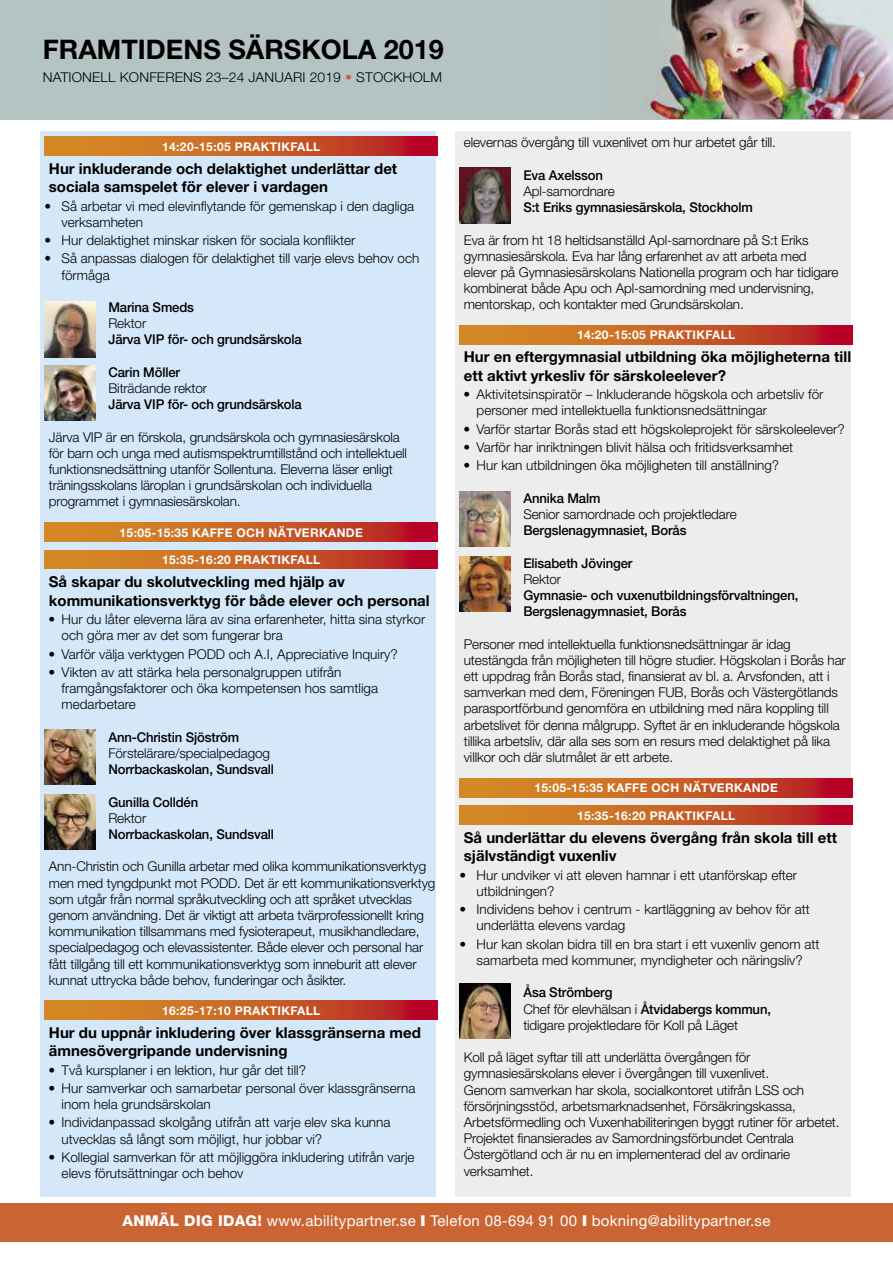
<style>
.page{position:relative;width:893px;height:1263px;background:#fff}
.page>*{position:absolute;margin:0;border:0;box-sizing:border-box;transform-origin:0 0}
.t1{font:700 27px "Helvetica Neue";color:#000}
.t2{font:700 15px/18.5px "Helvetica Neue";color:#000}
.t3{font:15px "Helvetica Neue";letter-spacing:.02em;color:#fff}
.t4{font:300 13.5px/16.2px "Helvetica Neue";letter-spacing:-.01em;color:#000}
.t5{font:500 13.5px/16.2px "Helvetica Neue";letter-spacing:-.01em;color:#000}
.t6{font:300 13.5px "Helvetica Neue";letter-spacing:.01em;color:#000}
.t7{font:700 12px "Helvetica Neue";letter-spacing:.03em;color:#fff}
.t8{font:700 12px "Helvetica Neue";color:#fff;scale:1.05 1}
.s1{color:#cb6433}
.s2{font-weight:500}
.s3{font-weight:800}
.s4{font-weight:900}
</style>
<div class="page">
<div style="left:41px;top:131px;width:395px;height:1066px;background:#d5e8fa"></div>
<div style="left:455px;top:131px;width:395px;height:1066px;background:#eceeee"></div>
<svg style="left:460px;top:325px;width:393px;height:19px;background:#c85b25"></svg>
<svg style="left:460px;top:778px;width:393px;height:19px;background:#c85b25"></svg>
<svg style="left:460px;top:806px;width:393px;height:18px;background:#c85b25"></svg>
<svg style="left:45px;top:137px;width:393px;height:18px;background:#c85b25"></svg>
<svg style="left:45px;top:523px;width:393px;height:18px;background:#c85b25"></svg>
<svg style="left:45px;top:550px;width:393px;height:19px;background:#c85b25"></svg>
<svg style="left:45px;top:1001px;width:393px;height:18px;background:#c85b25"></svg>
<div style="left:0;top:1203px;width:893px;height:39px;background:#cb6433"></div>
<img style="left:460px;top:492px;width:51px;height:55px">
<img style="left:460px;top:556px;width:51px;height:56px">
<img style="left:460px;top:983px;width:51px;height:56px">
<img style="left:45px;top:729px;width:51px;height:55px">
<img style="left:45px;top:794px;width:51px;height:55px">
<img style="left:460px;top:168px;width:51px;height:55px">
<div style="left:1px;top:0;width:892px;height:119px;background:#b4c4c3"></div>
<img style="left:637px;top:0;width:256px;height:118px">
<img style="left:45px;top:366px;width:51px;height:55px">
<img style="left:45px;top:302px;width:51px;height:55px">
<h1 class="t1" style="left:43px;top:33px;width:403px">FRAMTIDENS SÄRSKOLA 2019</h1>
<p class="t6" style="left:43px;top:69px;width:401px">NATIONELL KONFERENS 23–24 JANUARI 2019 <span class="s1">•</span> STOCKHOLM</p>
<p class="t4" style="left:464px;top:134px;width:313px">elevernas övergång till vuxenlivet om hur arbetet går till.</p>
<p class="t5" style="left:523px;top:167px;width:81px">Eva Axelsson</p>
<p class="t4" style="left:523px;top:183px;width:93px">Apl-samordnare</p>
<p class="t5" style="left:523px;top:199px;width:231px">S:t Eriks gymnasiesärskola, Stockholm</p>
<p class="t4" style="left:464px;top:231px;width:376px">Eva är from ht 18 heltidsanställd Apl-samordnare på S:t Eriks gymnasiesärskola. Eva har lång erfarenhet av att arbeta med elever på Gymnasiesärskolans Nationella program och har tidigare kombinerat både Apu och Apl-samordning med undervisning, mentorskap, och kontakter med Grundsärskolan.</p>
<p class="t7" style="left:577px;top:328px;width:160px">14:20-15:05 PRAKTIKFALL</p>
<p class="t2" style="left:464px;top:348px;width:389px">Hur en eftergymnasial utbildning öka möjligheterna till ett aktivt yrkesliv för särskoleelever?</p>
<p class="t4" style="left:477px;top:386px;width:348px;text-indent:-13px">• Aktivitetsinspiratör – Inkluderande högskola och arbetsliv för personer med intellektuella funktionsnedsättningar</p>
<p class="t4" style="left:463px;top:421px;width:383px">• Varför startar Borås stad ett högskoleprojekt för särskoleelever?</p>
<p class="t4" style="left:463px;top:439px;width:331px">• Varför har inriktningen blivit hälsa och fritidsverksamhet</p>
<p class="t4" style="left:463px;top:457px;width:317px">• Hur kan utbildningen öka möjligheten till anställning?</p>
<p class="t5" style="left:523px;top:490px;width:79px">Annika Malm</p>
<p class="t4" style="left:523px;top:506px;width:215px">Senior samordnade och projektledare</p>
<p class="t5" style="left:523px;top:522px;width:165px">Bergslenagymnasiet, Borås</p>
<p class="t5" style="left:523px;top:555px;width:111px">Elisabeth Jövinger</p>
<p class="t4" style="left:523px;top:571px;width:39px">Rektor</p>
<p class="t5" style="left:523px;top:587px;width:277px">Gymnasie- och vuxenutbildningsförvaltningen,<br>Bergslenagymnasiet, Borås</p>
<p class="t4" style="left:464px;top:635px;width:383px">Personer med intellektuella funktionsnedsättningar är idag utestängda från möjligheten till högre studier. Högskolan i Borås har ett uppdrag från Borås stad, finansierat av bl. a. Arvsfonden, att i samverkan med dem, Föreningen FUB, Borås och Västergötlands parasportförbund genomföra en utbildning med nära koppling till arbetslivet för denna målgrupp. Syftet är en inkluderande högskola tillika arbetsliv, där alla ses som en resurs med delaktighet på lika villkor och där slutmålet är ett arbete.</p>
<p class="t7" style="left:535px;top:781px;width:245px">15:05-15:35 KAFFE OCH NÄTVERKANDE</p>
<p class="t7" style="left:577px;top:808px;width:160px">15:35-16:20 PRAKTIKFALL</p>
<p class="t2" style="left:464px;top:828px;width:375px">Så underlättar du elevens övergång från skola till ett självständigt vuxenliv</p>
<p class="t4" style="left:477px;top:866px;width:322px;text-indent:-17px">• Hur undviker vi att eleven hamnar i ett utanförskap efter utbildningen?</p>
<p class="t4" style="left:477px;top:901px;width:335px;text-indent:-17px">• Individens behov i centrum - kartläggning av behov för att underlätta elevens vardag</p>
<p class="t4" style="left:460px;top:935px;width:361px;text-align:center">• Hur kan skolan bidra till en bra start i ett vuxenliv genom att samarbeta med kommuner, myndigheter och näringsliv?</p>
<p class="t4" style="left:523px;top:984px;width:249px"><span class="s2">Åsa Strömberg<br></span>Chef för elevhälsan i <span class="s2">Åtvidabergs kommun, </span>tidigare projektledare för Koll på Läget</p>
<p class="t4" style="left:464px;top:1049px;width:377px">Koll på läget syftar till att underlätta övergången för gymnasiesärskolans elever i övergången till vuxenlivet.<br>Genom samverkan har skola, socialkontoret utifrån LSS och försörjningsstöd, arbetsmarknadsenhet, Försäkringskassa, Arbetsförmedling och Vuxenhabiliteringen byggt rutiner för arbetet.<br>Projektet finansierades av Samordningsförbundet Centrala Östergötland och är nu en implementerad del av ordinarie verksamhet.</p>
<p class="t7" style="left:162px;top:139px;width:160px">14:20-15:05 PRAKTIKFALL</p>
<p class="t2" style="left:49px;top:159px;width:350px">Hur inkluderande och delaktighet underlättar det sociala samspelet för elever i vardagen</p>
<p class="t4" style="left:62px;top:197px;width:354px;text-indent:-17px">• Så arbetar vi med elevinflytande för gemenskap i den dagliga verksamheten</p>
<p class="t4" style="left:45px;top:232px;width:312px">• Hur delaktighet minskar risken för sociala konflikter</p>
<p class="t4" style="left:62px;top:250px;width:359px;text-indent:-17px">• Så anpassas dialogen för delaktighet till varje elevs behov och förmåga</p>
<p class="t5" style="left:108px;top:299px;width:87px">Marina Smeds</p>
<p class="t4" style="left:108px;top:315px;width:39px">Rektor</p>
<p class="t5" style="left:108px;top:331px;width:195px">Järva VIP för- och grundsärskola</p>
<p class="t5" style="left:108px;top:364px;width:73px">Carin Möller</p>
<p class="t4" style="left:108px;top:380px;width:100px">Biträdande rektor</p>
<p class="t5" style="left:108px;top:396px;width:195px">Järva VIP för- och grundsärskola</p>
<p class="t4" style="left:49px;top:428px;width:360px">Järva VIP är en förskola, grundsärskola och gymnasiesärskola för barn och unga med autismspektrumtillstånd och intellektuell funktionsnedsättning utanför Sollentuna. Eleverna läser enligt träningsskolans läroplan i grundsärskolan och individuella programmet i gymnasiesärskolan.</p>
<p class="t7" style="left:120px;top:525px;width:245px">15:05-15:35 KAFFE OCH NÄTVERKANDE</p>
<p class="t7" style="left:162px;top:552px;width:160px">15:35-16:20 PRAKTIKFALL</p>
<p class="t2" style="left:49px;top:572px;width:382px">Så skapar du skolutveckling med hjälp av kommunikationsverktyg för både elever och personal</p>
<p class="t4" style="left:62px;top:611px;width:365px;text-indent:-13px">• Hur du låter eleverna lära av sina erfarenheter, hitta sina styrkor och göra mer av det som fungerar bra</p>
<p class="t4" style="left:48px;top:645px;width:351px">• Varför välja verktygen PODD och A.I, Appreciative Inquiry?</p>
<p class="t4" style="left:62px;top:664px;width:318px;text-indent:-13px">• Vikten av att stärka hela personalgruppen utifrån framgångsfaktorer och öka kompetensen hos samtliga medarbetare</p>
<p class="t5" style="left:108px;top:729px;width:132px">Ann-Christin Sjöström</p>
<p class="t4" style="left:108px;top:745px;width:163px">Förstelärare/specialpedagog</p>
<p class="t5" style="left:108px;top:761px;width:167px">Norrbackaskolan, Sundsvall</p>
<p class="t5" style="left:108px;top:793px;width:91px">Gunilla Colldén</p>
<p class="t4" style="left:108px;top:809px;width:39px">Rektor</p>
<p class="t5" style="left:108px;top:826px;width:167px">Norrbackaskolan, Sundsvall</p>
<p class="t4" style="left:49px;top:858px;width:388px">Ann-Christin och Gunilla arbetar med olika kommunikationsverktyg men med tyngdpunkt mot PODD. Det är ett kommunikationsverktyg som utgår från normal språkutveckling och att språket utvecklas genom användning. Det är viktigt att arbeta tvärprofessionellt kring kommunikation tillsammans med fysioterapeut, musikhandledare, specialpedagog och elevassistenter. Både elever och personal har fått tillgång till ett kommunikationsverktyg som inneburit att elever kunnat uttrycka både behov, funderingar och åsikter.</p>
<p class="t7" style="left:162px;top:1003px;width:160px">16:25-17:10 PRAKTIKFALL</p>
<p class="t2" style="left:49px;top:1023px;width:373px">Hur du uppnår inkludering över klassgränserna med ämnesövergripande undervisning</p>
<p class="t4" style="left:48px;top:1061px;width:259px">• Två kursplaner i en lektion, hur går det till?</p>
<p class="t4" style="left:62px;top:1080px;width:355px;text-indent:-13px">• Hur samverkar och samarbetar personal över klassgränserna inom hela grundsärskolan</p>
<p class="t4" style="left:62px;top:1114px;width:330px;text-indent:-13px">• Individanpassad skolgång utifrån att varje elev ska kunna utvecklas så långt som möjligt, hur jobbar vi?</p>
<p class="t4" style="left:62px;top:1149px;width:354px;text-indent:-13px">• Kollegial samverkan för att möjliggöra inkludering utifrån varje elevs förutsättningar och behov</p>
<p class="t8" style="left:43px;top:1212px;width:756px">ANMÄL DIG IDAG! Telefon 08-694 91 00, fax 08-694 91 04 eller bokning@abilitypartner.se | Besök oss gärna på www.abilitypartner.se!</p>
<p class="t3" style="left:122px;top:1212px;width:649px"><span class="s3">ANMÄL DIG IDAG!</span> www.abilitypartner.se <span class="s4">I</span> Telefon 08-694 91 00 <span class="s4">I</span> bokning@abilitypartner.se</p>
</div>
